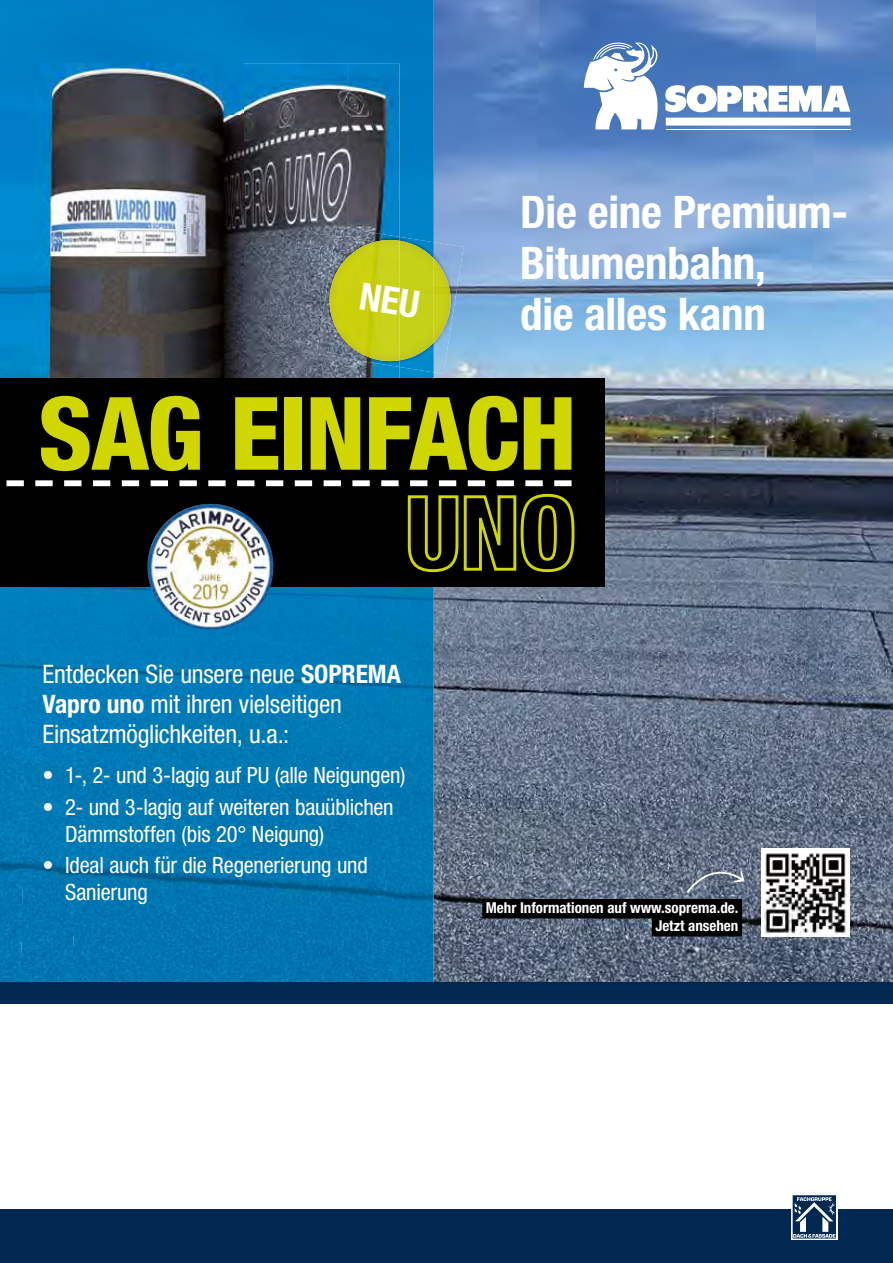
<style>
.page{position:relative;width:893px;height:1263px;background:#fff}
.page>*{position:absolute;margin:0;border:0;box-sizing:border-box;transform-origin:0 0}
.t1{font:800 condensed 101.4px "Helvetica Neue LT Std";letter-spacing:-.02em;color:#cfd600}
.t2{font:700 condensed 45px/51px "Helvetica Neue LT Std";letter-spacing:-.005em;color:#fff}
.t3{font:condensed 25.5px/30px "Helvetica Neue LT Std";letter-spacing:-.01em;color:#fff}
.t4{font:condensed 22.5px/27px "Helvetica Neue LT Std";letter-spacing:-.01em;color:#fff}
.t5{font:700 condensed 15px/18px "Helvetica Neue LT Std";color:#fff;text-align:right}
.s1{font-weight:700}
</style>
<div class="page">
<img style="left:434px;top:0;width:459px;height:983px">
<div style="left:0;top:0;width:434px;height:93px;background:#007cc2"></div>
<img style="left:0;top:86px;width:35px;height:897px">
<div style="left:399px;top:93px;width:35px;height:144px;background:#007ec4"></div>
<img style="left:20px;top:140px;width:55px;height:843px">
<img style="left:386px;top:372px;width:48px;height:611px">
<img style="left:75px;top:587px;width:318px;height:251px">
<img style="left:72px;top:832px;width:314px;height:151px">
<img style="left:35px;top:64px;width:208px;height:314px">
<img style="left:243px;top:316px;width:156px;height:62px">
<img style="left:243px;top:64px;width:104px;height:252px">
<img style="left:347px;top:64px;width:52px;height:163px">
<div style="left:482px;top:899px;width:260px;height:19px;background:#000"></div>
<div style="left:652px;top:917px;width:90px;height:19px;background:#000"></div>
<div style="left:0;top:378px;width:605px;height:209px;background:#000"></div>
<svg style="left:407px;top:493px;width:168px;height:80px"></svg>
<svg style="left:6px;top:480px;width:566px;height:6px"></svg>
<img style="left:434px;top:242px;width:30px;height:132px">
<img style="left:399px;top:237px;width:35px;height:135px">
<img style="left:316px;top:227px;width:83px;height:140px">
<img style="left:434px;top:258px;width:17px;height:85px">
<img style="left:330px;top:240px;width:69px;height:121px">
<img style="left:148px;top:504px;width:125px;height:126px;border-radius:63px">
<img style="left:761px;top:848px;width:88px;height:88px">
<svg style="left:686px;top:858px;width:60px;height:35px;background:#6e7a8d"></svg>
<hr style="left:666px;top:129px;width:184px;height:1px;background:#fff">
<svg style="left:584px;top:43px;width:266px;height:86px"></svg>
<div style="left:0;top:983px;width:893px;height:21px;background:#002851"></div>
<div style="left:0;top:1208px;width:893px;height:55px;background:#002851"></div>
<svg style="left:791px;top:1195px;width:47px;height:45px"></svg>
<svg style="left:793px;top:1195px;width:43px;height:43px"></svg>
<svg style="left:360px;top:283px;width:60px;height:36px;background:#c7d015"></svg>
<h2 class="t2" style="left:520px;top:186px;width:329px">Die eine Premium-<br>Bitumenbahn,<br>die alles kann</h2>
<h1 class="t1" style="left:38px;top:371px;width:540px">SAG EINFACH</h1>
<p class="t3" style="left:43px;top:659px;width:360px">Entdecken Sie unsere neue <span class="s1">SOPREMA<br>Vapro uno</span> mit ihren vielseitigen<br>Einsatzmöglichkeiten, u.a.:</p>
<p class="t4" style="left:43px;top:761px;width:364px">• 1-, 2- und 3-lagig auf PU (alle Neigungen)</p>
<p class="t4" style="left:65px;top:793px;width:330px;text-indent:-22px">• 2- und 3-lagig auf weiteren bauüblichen<br>Dämmstoffen (bis 20° Neigung)</p>
<p class="t4" style="left:65px;top:851px;width:304px;text-indent:-22px">• Ideal auch für die Regenerierung und<br>Sanierung</p>
<p class="t5" style="left:486px;top:899px;width:254px">Mehr Informationen auf www.soprema.de.<br>Jetzt ansehen</p>
</div>
